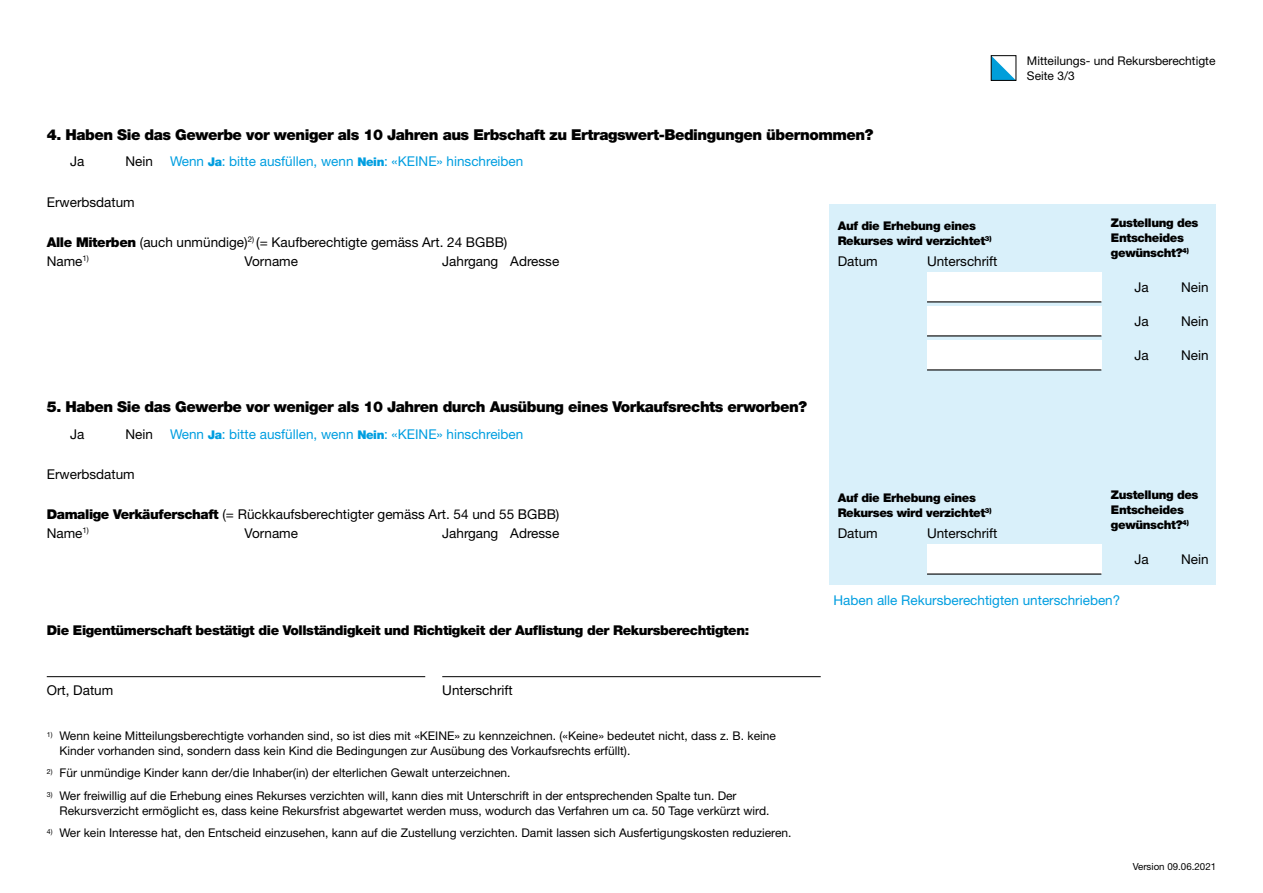
<style>
.page{position:relative;width:1263px;height:893px;background:#fff}
.page>*{position:absolute;margin:0;border:0;box-sizing:border-box;transform-origin:0 0}
.Kanton_Zürich_Formulare_Titel_9_ohne_Ras{font:900 15px "Helvetica Neue LT Pro";letter-spacing:-.03em;color:#000}
.Kanton_Zürich_Formulare_Hinweis_blau{font:13.5px "Helvetica Neue LT Pro";color:#009ee0}
.Kanton_Zürich_Formulare_Titel_8_ohne_Ras{font:13.5px "Helvetica Neue LT Pro";color:#000}
.Kanton_Zürich_Mengentext_Text_9_11_ohne_{font:900 13.5px "Helvetica Neue LT Pro";letter-spacing:-.03em;color:#000}
.Kanton_Zürich_Formulare_Label_oberhalb{font:13.5px "Helvetica Neue LT Pro";color:#000}
.Kanton_Zürich_Formulare_Texteingabe{font:13.5px "Helvetica Neue LT Pro";color:#000}
.Kanton_Zürich_Formulare_Unterschriftsfel{font:13.5px "Helvetica Neue LT Pro";color:#000}
.Kanton_Zürich_Mengentext_Text_8_10_numme{font:12px/15px "Helvetica Neue LT Pro";color:#000}
.Kanton_Zürich_Formulare_Label_oberhalb-2{font:900 12px/15px "Helvetica Neue LT Pro";letter-spacing:-.03em;color:#000}
.t1{font:9.75px "Helvetica Neue LT Pro";color:#000}
.s1{font-weight:900;font-size:12px}
.s2{font-weight:900}
</style>
<div class="page">
<svg style="left:993px;top:57px;width:21px;height:22px"></svg>
<div style="left:991px;top:55px;width:25px;height:26px;border:1px solid #000"></div>
<div style="left:829px;top:204px;width:387px;height:381px;background:#d9f0fa"></div>
<hr style="left:47px;top:676px;width:378px;height:1px;background:#000">
<hr style="left:442px;top:676px;width:379px;height:1px;background:#000">
<div style="left:927px;top:272px;width:174px;height:30px;background:#fff"></div>
<hr style="left:927px;top:301px;width:174px;height:1px;background:#000">
<div style="left:927px;top:306px;width:174px;height:30px;background:#fff"></div>
<hr style="left:927px;top:335px;width:174px;height:1px;background:#000">
<div style="left:927px;top:340px;width:174px;height:30px;background:#fff"></div>
<hr style="left:927px;top:369px;width:174px;height:1px;background:#000">
<div style="left:927px;top:544px;width:174px;height:30px;background:#fff"></div>
<hr style="left:927px;top:573px;width:174px;height:2px;background:#000">
<h2 class="Kanton_Zürich_Formulare_Titel_9_ohne_Ras" style="left:47px;top:126px;width:828px">4. Haben Sie das Gewerbe vor weniger als 10 Jahren aus Erbschaft zu Ertragswert-Bedingungen übernommen?</h2>
<p class="Kanton_Zürich_Formulare_Texteingabe" style="left:70px;top:153px;width:16px">Ja</p>
<p class="Kanton_Zürich_Formulare_Texteingabe" style="left:125px;top:153px;width:29px">Nein</p>
<p class="Kanton_Zürich_Formulare_Hinweis_blau" style="left:170px;top:153px;width:355px">Wenn <span class="s1">Ja</span>: bitte ausfüllen, wenn <span class="s1">Nein</span>: «KEINE» hinschreiben</p>
<p class="Kanton_Zürich_Formulare_Texteingabe" style="left:47px;top:194px;width:90px">Erwerbsdatum</p>
<h3 class="Kanton_Zürich_Formulare_Titel_8_ohne_Ras" style="left:47px;top:233px;width:462px"><span class="s2">Alle Miterben</span> (auch unmündige)<sup>2)</sup> (= Kaufberechtigte gemäss Art. 24 BGBB)</h3>
<p class="Kanton_Zürich_Formulare_Label_oberhalb" style="left:47px;top:253px;width:44px">Name<sup>1)</sup></p>
<p class="Kanton_Zürich_Formulare_Label_oberhalb" style="left:244px;top:253px;width:55px">Vorname</p>
<p class="Kanton_Zürich_Formulare_Label_oberhalb" style="left:442px;top:253px;width:58px">Jahrgang</p>
<p class="Kanton_Zürich_Formulare_Label_oberhalb" style="left:510px;top:253px;width:51px">Adresse</p>
<p class="Kanton_Zürich_Formulare_Label_oberhalb-2" style="left:838px;top:218px;width:140px">Auf die Erhebung eines</p>
<p class="Kanton_Zürich_Formulare_Label_oberhalb-2" style="left:838px;top:233px;width:155px">Rekurses wird verzichtet<sup>3)</sup></p>
<p class="Kanton_Zürich_Formulare_Label_oberhalb" style="left:838px;top:253px;width:42px">Datum</p>
<p class="Kanton_Zürich_Formulare_Label_oberhalb" style="left:927px;top:253px;width:72px">Unterschrift</p>
<h2 class="Kanton_Zürich_Formulare_Titel_9_ohne_Ras" style="left:47px;top:398px;width:762px">5. Haben Sie das Gewerbe vor weniger als 10 Jahren durch Ausübung eines Vorkaufsrechts erworben?</h2>
<p class="Kanton_Zürich_Formulare_Texteingabe" style="left:70px;top:425px;width:16px">Ja</p>
<p class="Kanton_Zürich_Formulare_Texteingabe" style="left:125px;top:425px;width:29px">Nein</p>
<p class="Kanton_Zürich_Formulare_Hinweis_blau" style="left:170px;top:425px;width:355px">Wenn <span class="s1">Ja</span>: bitte ausfüllen, wenn <span class="s1">Nein</span>: «KEINE» hinschreiben</p>
<p class="Kanton_Zürich_Formulare_Texteingabe" style="left:47px;top:466px;width:90px">Erwerbsdatum</p>
<h3 class="Kanton_Zürich_Formulare_Titel_8_ohne_Ras" style="left:47px;top:506px;width:514px"><span class="s2">Damalige Verkäuferschaft</span> (= Rückkaufsberechtigter gemäss Art. 54 und 55 BGBB)</h3>
<p class="Kanton_Zürich_Formulare_Label_oberhalb-2" style="left:838px;top:490px;width:140px">Auf die Erhebung eines</p>
<p class="Kanton_Zürich_Formulare_Label_oberhalb-2" style="left:838px;top:505px;width:155px">Rekurses wird verzichtet<sup>3)</sup></p>
<p class="Kanton_Zürich_Formulare_Label_oberhalb" style="left:47px;top:525px;width:44px">Name<sup>1)</sup></p>
<p class="Kanton_Zürich_Formulare_Label_oberhalb" style="left:244px;top:525px;width:55px">Vorname</p>
<p class="Kanton_Zürich_Formulare_Label_oberhalb" style="left:442px;top:525px;width:58px">Jahrgang</p>
<p class="Kanton_Zürich_Formulare_Label_oberhalb" style="left:510px;top:525px;width:51px">Adresse</p>
<p class="Kanton_Zürich_Formulare_Label_oberhalb" style="left:838px;top:525px;width:42px">Datum</p>
<p class="Kanton_Zürich_Formulare_Label_oberhalb" style="left:927px;top:525px;width:72px">Unterschrift</p>
<p class="Kanton_Zürich_Mengentext_Text_8_10_numme" style="left:1027px;top:53px;width:190px">Mitteilungs- und Rekursberechtigte<br>Seite 3/3</p>
<p class="Kanton_Zürich_Formulare_Label_oberhalb-2" style="left:1111px;top:215px;width:89px">Zustellung des<br>Entscheides</p>
<p class="Kanton_Zürich_Formulare_Label_oberhalb-2" style="left:1111px;top:245px;width:79px">gewünscht?<sup>4)</sup></p>
<p class="Kanton_Zürich_Formulare_Texteingabe" style="left:1134px;top:279px;width:16px">Ja</p>
<p class="Kanton_Zürich_Formulare_Texteingabe" style="left:1134px;top:313px;width:16px">Ja</p>
<p class="Kanton_Zürich_Formulare_Texteingabe" style="left:1134px;top:347px;width:16px">Ja</p>
<p class="Kanton_Zürich_Formulare_Texteingabe" style="left:1181px;top:279px;width:29px">Nein</p>
<p class="Kanton_Zürich_Formulare_Texteingabe" style="left:1181px;top:313px;width:29px">Nein</p>
<p class="Kanton_Zürich_Formulare_Texteingabe" style="left:1181px;top:347px;width:29px">Nein</p>
<p class="Kanton_Zürich_Formulare_Label_oberhalb-2" style="left:1111px;top:488px;width:89px">Zustellung des<br>Entscheides</p>
<p class="Kanton_Zürich_Formulare_Label_oberhalb-2" style="left:1111px;top:518px;width:79px">gewünscht?<sup>4)</sup></p>
<p class="Kanton_Zürich_Formulare_Texteingabe" style="left:1134px;top:551px;width:16px">Ja</p>
<p class="Kanton_Zürich_Formulare_Texteingabe" style="left:1181px;top:551px;width:29px">Nein</p>
<p class="Kanton_Zürich_Mengentext_Text_9_11_ohne_" style="left:47px;top:622px;width:704px">Die Eigentümerschaft bestätigt die Vollständigkeit und Richtigkeit der Auflistung der Rekursberechtigten:</p>
<p class="Kanton_Zürich_Formulare_Unterschriftsfel" style="left:47px;top:682px;width:68px">Ort, Datum</p>
<p class="Kanton_Zürich_Formulare_Unterschriftsfel" style="left:442px;top:682px;width:72px">Unterschrift</p>
<p class="Kanton_Zürich_Mengentext_Text_8_10_numme" style="left:60px;top:728px;width:718px;text-indent:-13px"><sup>1)</sup> Wenn keine Mitteilungsberechtigte vorhanden sind, so ist dies mit «KEINE» zu kennzeichnen. («Keine» bedeutet nicht, dass z. B. keine<br>Kinder vorhanden sind, sondern dass kein Kind die Bedingungen zur Ausübung des Vorkaufsrechts erfüllt).</p>
<p class="Kanton_Zürich_Mengentext_Text_8_10_numme" style="left:47px;top:765px;width:465px"><sup>2)</sup> Für unmündige Kinder kann der/die Inhaber(in) der elterlichen Gewalt unterzeichnen.</p>
<p class="Kanton_Zürich_Mengentext_Text_8_10_numme" style="left:60px;top:788px;width:711px;text-indent:-13px"><sup>3)</sup> Wer freiwillig auf die Erhebung eines Rekurses verzichten will, kann dies mit Unterschrift in der entsprechenden Spalte tun. Der<br>Rekursverzicht ermöglicht es, dass keine Rekursfrist abgewartet werden muss, wodurch das Verfahren um ca. 50 Tage verkürzt wird.</p>
<p class="Kanton_Zürich_Mengentext_Text_8_10_numme" style="left:47px;top:825px;width:746px"><sup>4)</sup> Wer kein Interesse hat, den Entscheid einzusehen, kann auf die Zustellung verzichten. Damit lassen sich Ausfertigungskosten reduzieren.</p>
<p class="Kanton_Zürich_Formulare_Hinweis_blau" style="left:833px;top:592px;width:288px">Haben alle Rekursberechtigten unterschrieben?</p>
<p class="t1" style="left:1133px;top:860px;width:85px">Version 09.06.2021</p>
</div>
